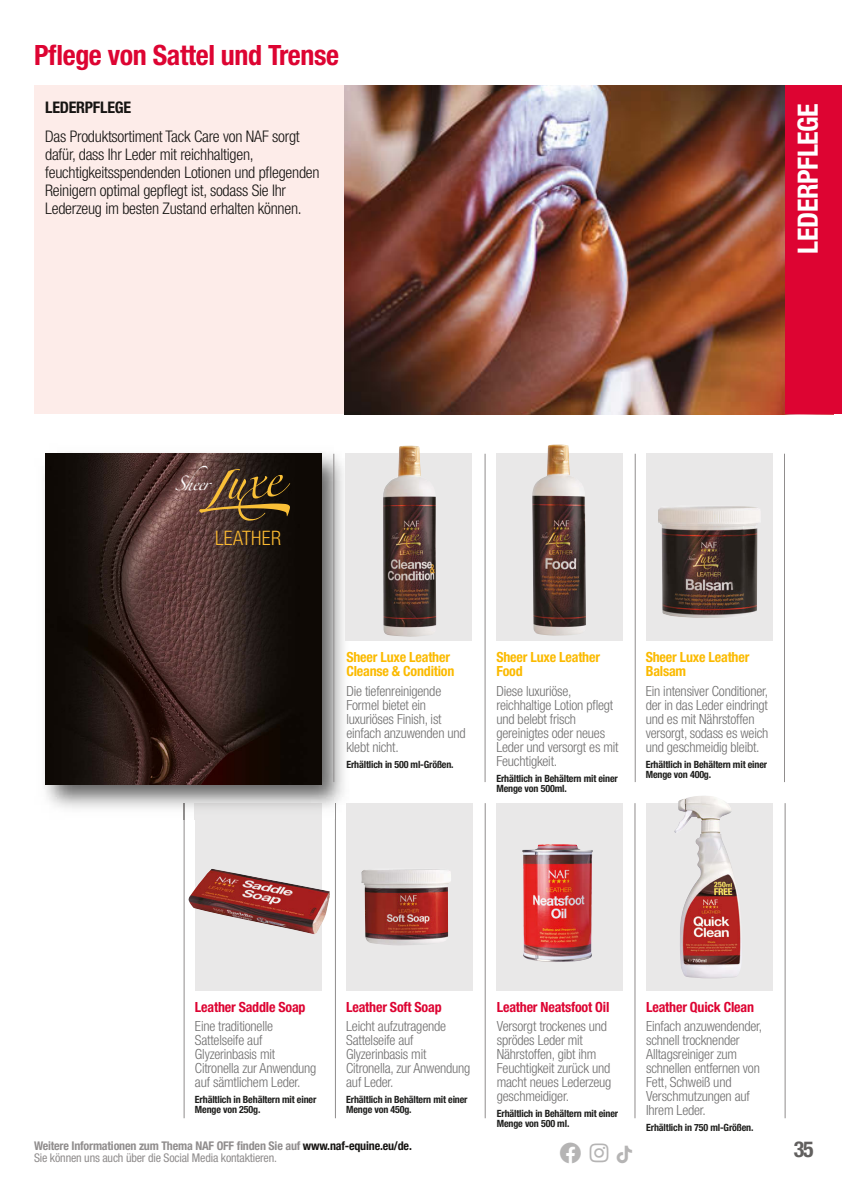
<style>
.page{position:relative;width:842px;height:1191px;background:#fff}
.page>*{position:absolute;margin:0;border:0;box-sizing:border-box;transform-origin:0 0}
.t1{font:700 condensed 28px "Helvetica Neue LT Pro";letter-spacing:-.015em;color:#dd0432}
.t2{font:700 condensed 28px "Helvetica Neue LT Pro";letter-spacing:-.015em;color:#fff}
.t3{font:700 condensed 22px "Helvetica Neue LT Pro";color:#62605f}
.t4{font:300 condensed 20px "Helvetica Neue LT Pro";letter-spacing:.015em;color:#fab830}
.t5{font:300 condensed 16px/18px "Helvetica Neue LT Pro";letter-spacing:-.015em;color:#161412}
.t6{font:700 condensed 16px "Helvetica Neue LT Pro";letter-spacing:-.015em;color:#161412}
.t7{font:300 condensed 14px/14px "Helvetica Neue LT Pro";letter-spacing:-.015em;color:#706f6f}
.t8{font:700 condensed 14px/14px "Helvetica Neue LT Pro";letter-spacing:-.015em;color:#fbba00}
.t9{font:700 condensed 14px "Helvetica Neue LT Pro";letter-spacing:-.015em;color:#dd0432}
.t10{font:13.2px "Zapfino";color:#fff}
.t11{font:condensed 12px/12px "Helvetica Neue LT Pro";letter-spacing:-.015em;color:#908d8d}
.t12{font:700 condensed 10px/10px "Helvetica Neue LT Pro";letter-spacing:-.015em;color:#1d1d1b}
.s1{font-weight:700}
.s2{font-weight:700;color:#161412}
</style>
<div class="page">
<div style="left:195px;top:803px;width:127px;height:187px;background:#e9e8e8"></div>
<div style="left:346px;top:803px;width:127px;height:187px;background:#e9e8e8"></div>
<div style="left:496px;top:803px;width:127px;height:187px;background:#e9e8e8"></div>
<div style="left:646px;top:803px;width:127px;height:187px;background:#e9e8e8"></div>
<hr style="left:485px;top:803px;width:1px;height:315px;background:#908d8d">
<hr style="left:335px;top:803px;width:1px;height:315px;background:#908d8d">
<hr style="left:785px;top:803px;width:1px;height:315px;background:#908d8d">
<hr style="left:635px;top:803px;width:1px;height:315px;background:#908d8d">
<hr style="left:184px;top:803px;width:1px;height:315px;background:#908d8d">
<img style="left:674px;top:796px;width:68px;height:182px">
<img style="left:522px;top:844px;width:71px;height:118px">
<img style="left:189px;top:869px;width:141px;height:65px">
<img style="left:361px;top:869px;width:90px;height:76px">
<div style="left:34px;top:85px;width:808px;height:329px;background:#fdece9"></div>
<img style="left:345px;top:85px;width:440px;height:329px">
<img style="left:44px;top:453px;width:312px;height:366px">
<img style="left:195px;top:803px;width:127px;height:16px">
<img style="left:346px;top:803px;width:10px;height:16px">
<svg style="left:335px;top:803px;width:1px;height:16px"></svg>
<svg style="left:184px;top:803px;width:1px;height:16px"></svg>
<img style="left:45px;top:454px;width:276px;height:331px">
<svg style="left:200px;top:469px;width:90px;height:51px;background:#5b4325"></svg>
<div style="left:785px;top:85px;width:57px;height:329px;background:#dd0432"></div>
<div style="left:345px;top:454px;width:127px;height:187px;background:#e9e8e8"></div>
<div style="left:496px;top:454px;width:127px;height:187px;background:#e9e8e8"></div>
<div style="left:646px;top:454px;width:127px;height:187px;background:#e9e8e8"></div>
<hr style="left:333px;top:454px;width:1px;height:328px;background:#908d8d">
<hr style="left:635px;top:454px;width:1px;height:328px;background:#908d8d">
<hr style="left:784px;top:454px;width:1px;height:328px;background:#908d8d">
<hr style="left:485px;top:454px;width:1px;height:328px;background:#908d8d">
<img style="left:658px;top:506px;width:102px;height:112px">
<img style="left:532px;top:444px;width:55px;height:191px">
<img style="left:383px;top:445px;width:53px;height:192px">
<p class="t1" style="left:34px;top:45px;width:307px">Pflege von Sattel und Trense</p>
<p class="t6" style="left:45px;top:101px;width:87px">LEDERPFLEGE</p>
<p class="t5" style="left:45px;top:129px;width:276px">Das Produktsortiment Tack Care von NAF sorgt dafür, dass Ihr Leder mit reichhaltigen, feuchtigkeitsspendenden Lotionen und pflegenden Reinigern optimal gepflegt ist, sodass Sie Ihr Lederzeug im besten Zustand erhalten können.</p>
<p class="t2" style="left:798px;top:253px;width:152px;rotate:-90deg">LEDERPFLEGE</p>
<p class="t10" style="left:175px;top:478px;width:37px">Sheer</p>
<p class="t4" style="left:215px;top:530px;width:67px">LEATHER</p>
<p class="t8" style="left:346px;top:651px;width:110px">Sheer Luxe Leather<br>Cleanse &amp; Condition</p>
<p class="t7" style="left:346px;top:685px;width:121px">Die tiefenreinigende<br>Formel bietet ein luxuriöses Finish, ist einfach anzuwenden und klebt nicht.</p>
<p class="t12" style="left:346px;top:760px;width:109px">Erhältlich in 500 ml-Größen.</p>
<p class="t8" style="left:496px;top:651px;width:105px">Sheer Luxe Leather<br>Food</p>
<p class="t7" style="left:496px;top:685px;width:124px">Diese luxuriöse, reichhaltige Lotion pflegt und belebt frisch gereinigtes oder neues<br>Leder und versorgt es mit<br>Feuchtigkeit.</p>
<p class="t12" style="left:496px;top:774px;width:123px">Erhältlich in Behältern mit einer<br>Menge von 500ml.</p>
<p class="t8" style="left:646px;top:651px;width:105px">Sheer Luxe Leather<br>Balsam</p>
<p class="t7" style="left:646px;top:685px;width:124px">Ein intensiver Conditioner, der in das Leder eindringt und es mit Nährstoffen versorgt, sodass es weich und geschmeidig bleibt.</p>
<p class="t12" style="left:646px;top:760px;width:123px">Erhältlich in Behältern mit einer<br>Menge von 400g.</p>
<p class="t9" style="left:195px;top:1001px;width:112px">Leather Saddle Soap</p>
<p class="t7" style="left:195px;top:1020px;width:123px">Eine traditionelle<br>Sattelseife auf<br>Glyzerinbasis mit<br>Citronella zur Anwendung auf sämtlichem Leder.</p>
<p class="t12" style="left:195px;top:1095px;width:123px">Erhältlich in Behältern mit einer<br>Menge von 250g.</p>
<p class="t9" style="left:346px;top:1001px;width:97px">Leather Soft Soap</p>
<p class="t7" style="left:346px;top:1020px;width:126px">Leicht aufzutragende<br>Sattelseife auf<br>Glyzerinbasis mit<br>Citronella, zur Anwendung auf Leder.</p>
<p class="t12" style="left:346px;top:1095px;width:123px">Erhältlich in Behältern mit einer<br>Menge von 450g.</p>
<p class="t11" style="left:34px;top:1139px;width:379px"><span class="s1">Weitere Informationen zum Thema NAF OFF finden Sie auf</span> <span class="s2">www.naf-equine.eu/de.<br></span>Sie können uns auch über die Social Media kontaktieren.</p>
<p class="t9" style="left:497px;top:1001px;width:114px">Leather Neatsfoot Oil</p>
<p class="t7" style="left:497px;top:1020px;width:116px">Versorgt trockenes und sprödes Leder mit<br>Nährstoffen, gibt ihm<br>Feuchtigkeit zurück und macht neues Lederzeug geschmeidiger.</p>
<p class="t12" style="left:497px;top:1109px;width:123px">Erhältlich in Behältern mit einer<br>Menge von 500 ml.</p>
<p class="t9" style="left:646px;top:1001px;width:109px">Leather Quick Clean</p>
<p class="t7" style="left:646px;top:1020px;width:117px">Einfach anzuwendender, schnell trocknender<br>Alltagsreiniger zum schnellen entfernen von<br>Fett, Schweiß und<br>Verschmutzungen auf<br>Ihrem Leder.</p>
<p class="t12" style="left:646px;top:1123px;width:109px">Erhältlich in 750 ml-Größen.</p>
<p class="t3" style="left:794px;top:1141px;width:22px">35</p>
</div>
